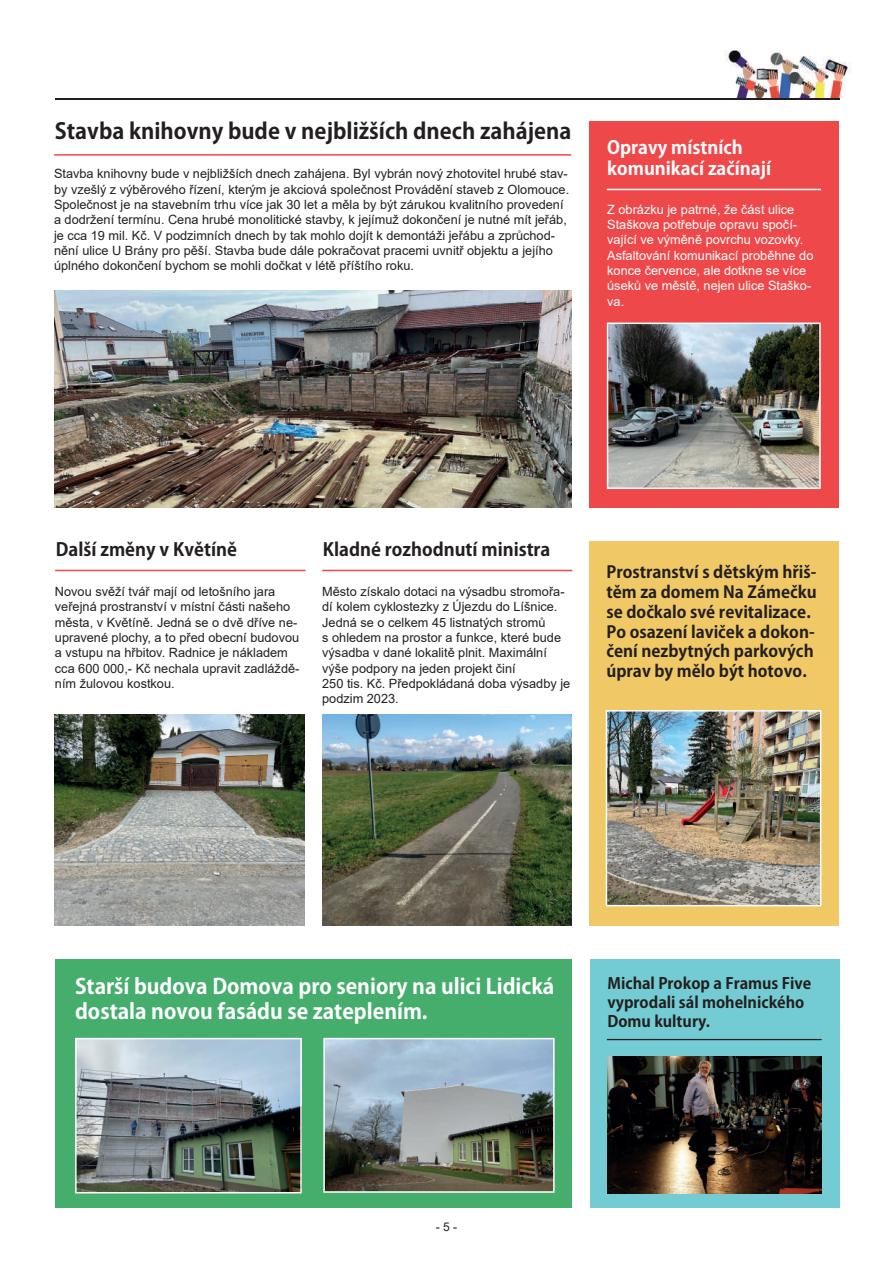
<style>
.page{position:relative;width:893px;height:1263px;background:#fff}
.page>*{position:absolute;margin:0;border:0;box-sizing:border-box;transform-origin:0 0}
.t1{font:700 21.75px "Koz Go Pr 6 N";color:#231f20}
.t2{font:700 21px/25.2px "Koz Go Pr 6 N";color:#fff}
.t3{font:700 18px "Koz Go Pr 6 N";color:#231f20}
.t4{font:700 18px "Koz Go Pr 6 N";color:#fff}
.t5{font:700 16.5px/19.8px "Koz Go Pr 6 N";color:#231f20}
.t6{font:700 15.6px/18.6px "Koz Go Pr 6 N";color:#231f20}
.t7{font:12.75px/15.3px "Arial";color:#231f20}
.t8{font:12.75px/15.3px "Arial";color:#fff}
.t9{font:12px "Arial";color:#231f20}
</style>
<div class="page">
<div style="left:589px;top:121px;width:250px;height:387px;background:#ef484a"></div>
<img style="left:610px;top:326px;width:208px;height:160px">
<div style="left:607px;top:323px;width:214px;height:166px;border:2px solid #fff"></div>
<img style="left:724px;top:50px;width:127px;height:48px">
<hr style="left:55px;top:98px;width:785px;height:2px;background:#231f20">
<hr style="left:54px;top:154px;width:517px;height:2px;background:#ef484a">
<img style="left:55px;top:290px;width:516px;height:218px">
<hr style="left:607px;top:189px;width:214px;height:1px;background:#fff">
<div style="left:590px;top:959px;width:250px;height:249px;background:#73ccd3"></div>
<hr style="left:55px;top:570px;width:251px;height:1px;background:#ef484a">
<hr style="left:322px;top:570px;width:250px;height:1px;background:#ef484a">
<img style="left:55px;top:715px;width:250px;height:210px">
<img style="left:322px;top:715px;width:250px;height:210px">
<hr style="left:607px;top:1039px;width:215px;height:1px;background:#231f20">
<img style="left:608px;top:1057px;width:214px;height:136px">
<div style="left:55px;top:959px;width:517px;height:249px;background:#45ae6d"></div>
<img style="left:326px;top:1041px;width:226px;height:149px">
<div style="left:323px;top:1038px;width:232px;height:155px;border:2px solid #fff"></div>
<img style="left:78px;top:1041px;width:221px;height:149px">
<div style="left:75px;top:1038px;width:227px;height:155px;border:2px solid #fff"></div>
<div style="left:589px;top:541px;width:250px;height:384px;background:#f0c966"></div>
<img style="left:609px;top:713px;width:209px;height:190px">
<div style="left:606px;top:710px;width:215px;height:196px;border:2px solid #fff"></div>
<h1 class="t1" style="left:55px;top:118px;width:518px">Stavba knihovny bude v nejbližších dnech zahájena</h1>
<h3 class="t4" style="left:607px;top:137px;width:137px">Opravy místních</h3>
<p class="t7" style="left:54px;top:166px;width:515px">Stavba knihovny bude v nejbližších dnech zahájena. Byl vybrán nový zhotovitel hrubé stav-</p>
<h3 class="t4" style="left:607px;top:159px;width:165px">komunikací začínají</h3>
<p class="t7" style="left:54px;top:181px;width:517px">by vzešlý z výběrového řízení, kterým je akciová společnost Provádění staveb z Olomouce.<br>Společnost je na stavebním trhu více jak 30 let a měla by být zárukou kvalitního provedení a dodržení termínu. Cena hrubé monolitické stavby, k jejímuž dokončení je nutné mít jeřáb, je cca 19 mil. Kč. V podzimních dnech by tak mohlo dojít k demontáži jeřábu a zprůchod&shy;nění ulice U Brány pro pěší. Stavba bude dále pokračovat pracemi uvnitř objektu a jejího úplného dokončení bychom se mohli dočkat v létě příštího roku.</p>
<p class="t8" style="left:607px;top:202px;width:208px">Z obrázku je patrné, že část ulice<br>Staškova potřebuje opravu spočí&shy;vající ve výměně povrchu vozovky.<br>Asfaltování komunikací proběhne do konce července, ale dotkne se více úseků ve městě, nejen ulice Staško&shy;va.</p>
<h3 class="t3" style="left:56px;top:540px;width:183px">Další změny v Květíně</h3>
<h3 class="t3" style="left:323px;top:540px;width:229px">Kladné rozhodnutí ministra</h3>
<p class="t7" style="left:55px;top:584px;width:246px">Novou svěží tvář mají od letošního jara veřejná prostranství v místní části našeho města, v Květíně. Jedná se o dvě dříve ne&shy;upravené plochy, a to před obecní budovou a vstupu na hřbitov. Radnice je nákladem cca 600 000,- Kč nechala upravit zadláždě&shy;ním žulovou kostkou.</p>
<p class="t7" style="left:322px;top:584px;width:250px">Město získalo dotaci na výsadbu stromořa&shy;dí kolem cyklostezky z Újezdu do Líšnice.<br>Jedná se o celkem 45 listnatých stromů<br>s ohledem na prostor a funkce, které bude výsadba v dané lokalitě plnit. Maximální výše podpory na jeden projekt činí<br>250 tis. Kč. Předpokládaná doba výsadby je podzim 2023.</p>
<p class="t5" style="left:606px;top:563px;width:212px">Prostranství s dětským hřiš&shy;těm za domem Na Zámečku se dočkalo své revitalizace.<br>Po osazení laviček a dokon&shy;čení nezbytných parkových úprav by mělo být hotovo.</p>
<h2 class="t2" style="left:75px;top:974px;width:481px">Starší budova Domova pro seniory na ulici Lidická dostala novou fasádu se zateplením.</h2>
<p class="t6" style="left:607px;top:974px;width:206px">Michal Prokop a Framus Five vyprodali sál mohelnického<br>Domu kultury.</p>
<p class="t9" style="left:436px;top:1218px;width:23px">- 5 -</p>
</div>
